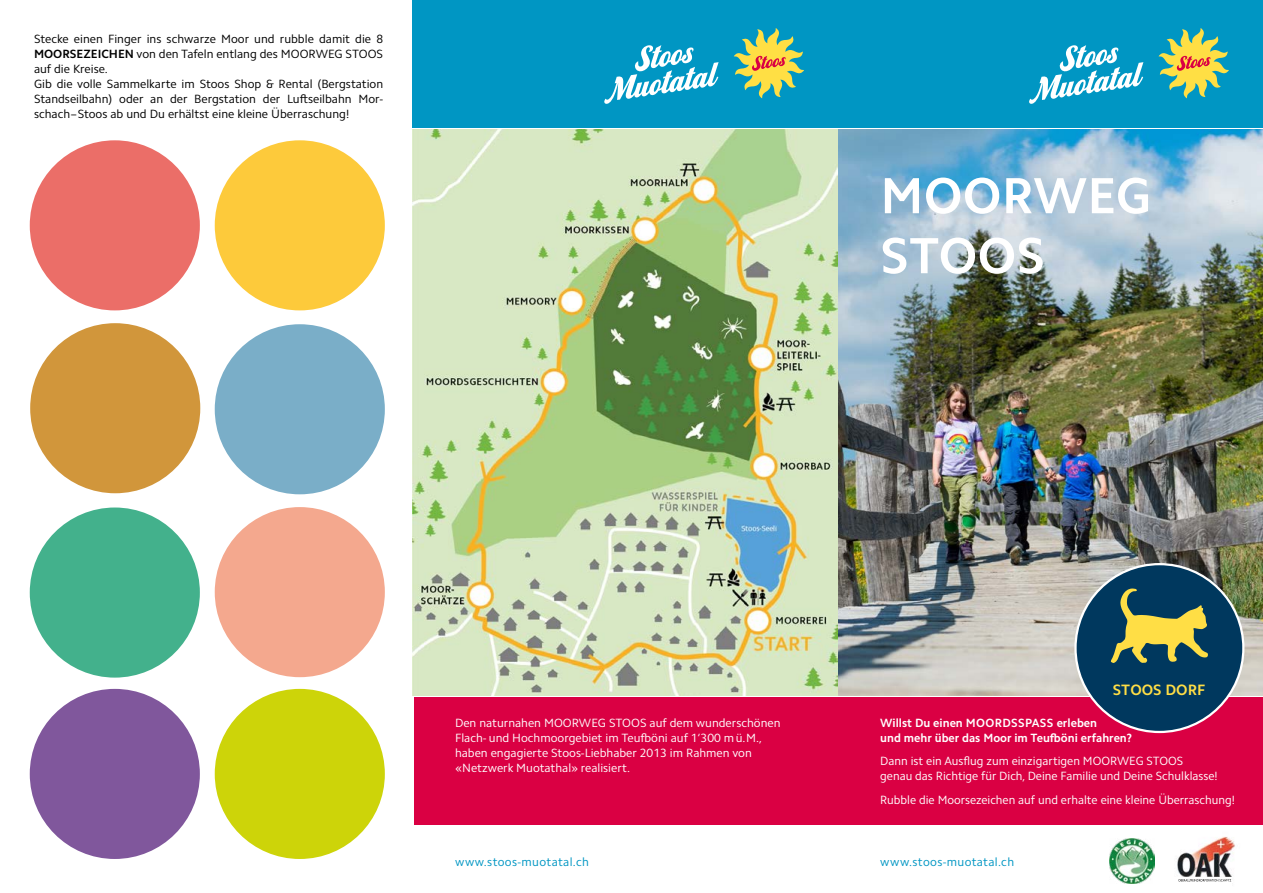
<style>
.page{position:relative;width:1263px;height:893px;background:#fff}
.page>*{position:absolute;margin:0;border:0;box-sizing:border-box;transform-origin:0 0}
.t1{font:700 51px/60px "Camphor Pro";letter-spacing:.005em;color:#fff}
.t2{font:700 15.15px "Camphor Pro";color:#ffde45}
.t3{font:12px/15px "Camphor Pro";color:#fff}
.t4{font:12px/15px "Camphor Pro";color:#000}
.t5{font:700 12px/15px "Camphor Pro";color:#fff}
.t6{font:12px "Camphor Pro";letter-spacing:.03em;color:#0096c3}
.s1{font-weight:700}
</style>
<div class="page">
<div style="left:414px;top:697px;width:849px;height:128px;background:#da0043"></div>
<div style="left:30px;top:323px;width:170px;height:170px;background:#d1963b;border-radius:50%"></div>
<div style="left:215px;top:324px;width:170px;height:170px;background:#7aaec8;border-radius:50%"></div>
<div style="left:30px;top:507px;width:170px;height:171px;background:#43b18c;border-radius:50%"></div>
<div style="left:215px;top:507px;width:170px;height:170px;background:#f4a88e;border-radius:50%"></div>
<div style="left:30px;top:689px;width:170px;height:170px;background:#80579c;border-radius:50%"></div>
<div style="left:215px;top:689px;width:170px;height:170px;background:#cdd409;border-radius:50%"></div>
<div style="left:30px;top:140px;width:170px;height:170px;background:#eb6e68;border-radius:50%"></div>
<div style="left:215px;top:140px;width:170px;height:170px;background:#fdca3b;border-radius:50%"></div>
<img style="left:1109px;top:839px;width:45px;height:45px">
<img style="left:1177px;top:837px;width:58px;height:40px">
<div style="left:1153px;top:877px;width:79px;height:15px;background:#fff"></div>
<svg style="left:1178px;top:879px;width:53px;height:2px"></svg>
<img style="left:413px;top:130px;width:850px;height:565px">
<div style="left:412px;top:0;width:851px;height:128px;background:#0096c3"></div>
<svg style="left:1158px;top:28px;width:71px;height:70px"></svg>
<svg style="left:1029px;top:45px;width:114px;height:59px"></svg>
<svg style="left:734px;top:28px;width:70px;height:70px"></svg>
<svg style="left:604px;top:45px;width:115px;height:59px"></svg>
<div style="left:1074px;top:563px;width:170px;height:170px;background:#00385e;border:2px solid #fff;border-radius:50%"></div>
<svg style="left:1111px;top:588px;width:97px;height:75px"></svg>
<p class="t4" style="left:34px;top:31px;width:351px">Stecke einen Finger ins schwarze Moor und rubble damit die 8<br><span class="s1">MOORSEZEICHEN</span> von den Tafeln entlang des MOORWEG STOOS auf die Kreise.<br>Gib die volle Sammelkarte im Stoos Shop &amp; Rental (Bergstation Standseilbahn) oder an der Bergstation der Luftseilbahn Mor&shy;schach–Stoos ab und Du erhältst eine kleine Überraschung!</p>
<h1 class="t1" style="left:880px;top:166px;width:273px">MOORWEG<br>STOOS</h1>
<p class="t2" style="left:1113px;top:681px;width:94px">STOOS DORF</p>
<p class="t3" style="left:455px;top:715px;width:327px">Den naturnahen MOORWEG STOOS auf dem wunderschönen Flach- und Hochmoorgebiet im Teufböni auf 1‘300 mü.M., haben engagierte Stoos-Liebhaber 2013 im Rahmen von «Netzwerk Muotathal» realisiert.</p>
<p class="t5" style="left:880px;top:715px;width:253px">Willst Du einen MOORDSSPASS erleben<br>und mehr über das Moor im Teufböni erfahren?</p>
<p class="t3" style="left:880px;top:753px;width:339px">Dann ist ein Ausflug zum einzigartigen MOORWEG STOOS genau das Richtige für Dich, Deine Familie und Deine Schulklasse!</p>
<p class="t3" style="left:880px;top:792px;width:356px">Rubble die Moorsezeichen auf und erhalte eine kleine Überraschung!</p>
<p class="t6" style="left:455px;top:854px;width:135px">www.stoos-muotatal.ch</p>
<p class="t6" style="left:880px;top:854px;width:135px">www.stoos-muotatal.ch</p>
</div>
